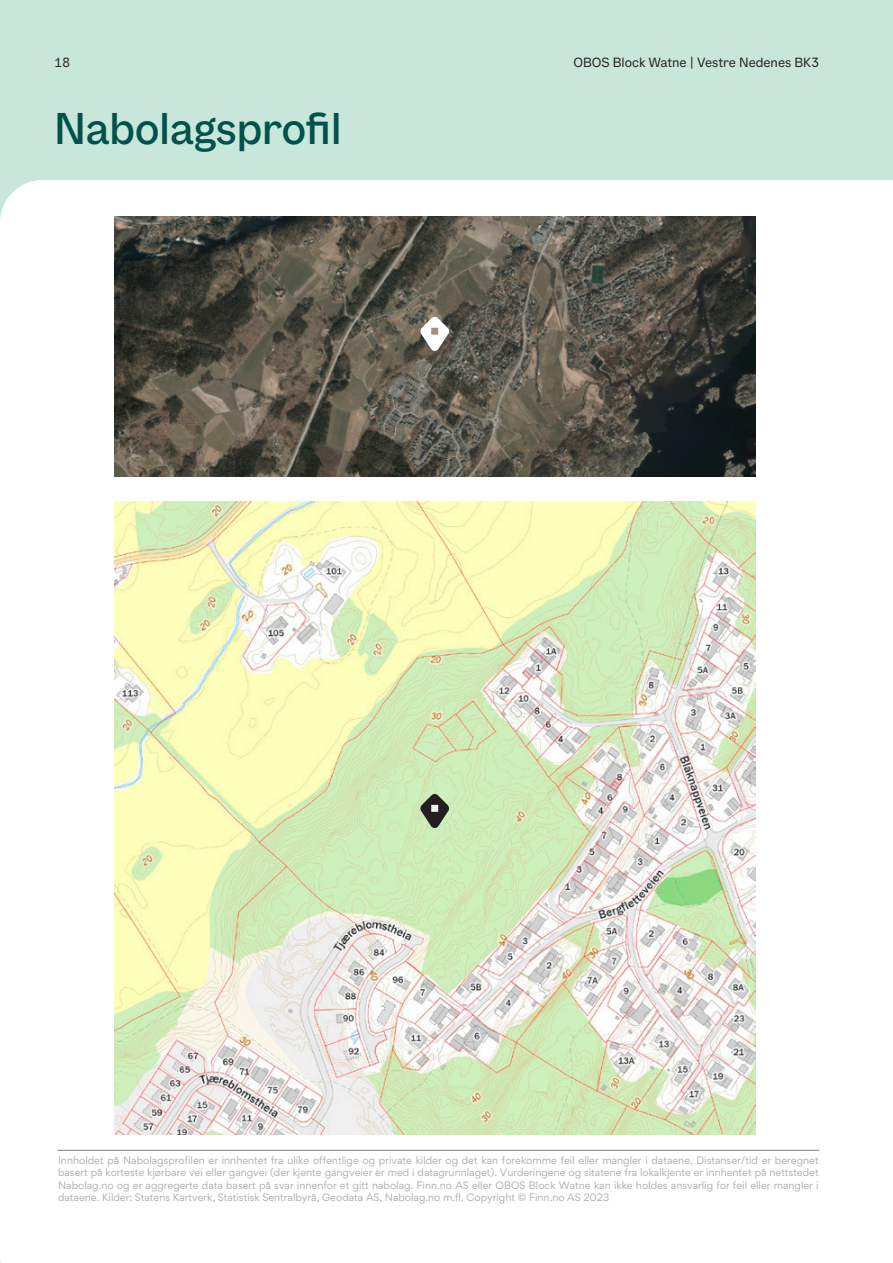
<style>
.page{position:relative;width:893px;height:1263px;background:#c8e6da}
.page>*{position:absolute;margin:0;border:0;box-sizing:border-box;transform-origin:0 0}
.t1{font:500 45px "OBOS Text";letter-spacing:-.01em;color:#02524c}
.t2{font:13.5px "OBOS Text";color:#231f20}
.t3{font:9.6px/12.6px "Gordita";color:#a9a9a9;text-align:justify}
</style>
<div class="page">
<div style="left:0;top:180px;width:893px;height:1083px;background:#fff"></div>
<img style="left:114px;top:216px;width:642px;height:261px">
<img style="left:114px;top:502px;width:642px;height:632px">
<hr style="left:58px;top:1150px;width:761px;height:1px;background:#939599">
<svg style="left:420px;top:316px;width:29px;height:35px"></svg>
<svg style="left:420px;top:793px;width:29px;height:35px"></svg>
<h2 class="t2" style="left:54px;top:55px;width:18px">18</h2>
<h2 class="t2" style="left:573px;top:57px;width:247px">OBOS Block Watne | Vestre Nedenes BK3</h2>
<h1 class="t1" style="left:54px;top:110px;width:289px">Nabolagsprofil</h1>
<p class="t3" style="left:58px;top:1154px;width:762px">Innholdet på Nabolagsprofilen er innhentet fra ulike offentlige og private kilder og det kan forekomme feil eller mangler i dataene. Distanser/tid er beregnet basert på korteste kjørbare vei eller gangvei (der kjente gangveier er med i datagrunnlaget). Vurderingene og sitatene fra lokalkjente er innhentet på nettstedet Nabolag.no og er aggregerte data basert på svar innenfor et gitt nabolag. Finn.no AS eller OBOS Block Watne kan ikke holdes ansvarlig for feil eller mangler i dataene. Kilder: Statens Kartverk, Statistisk Sentralbyrå, Geodata AS, Nabolag.no m.fl. Copyright © Finn.no AS 2023</p>
</div>
